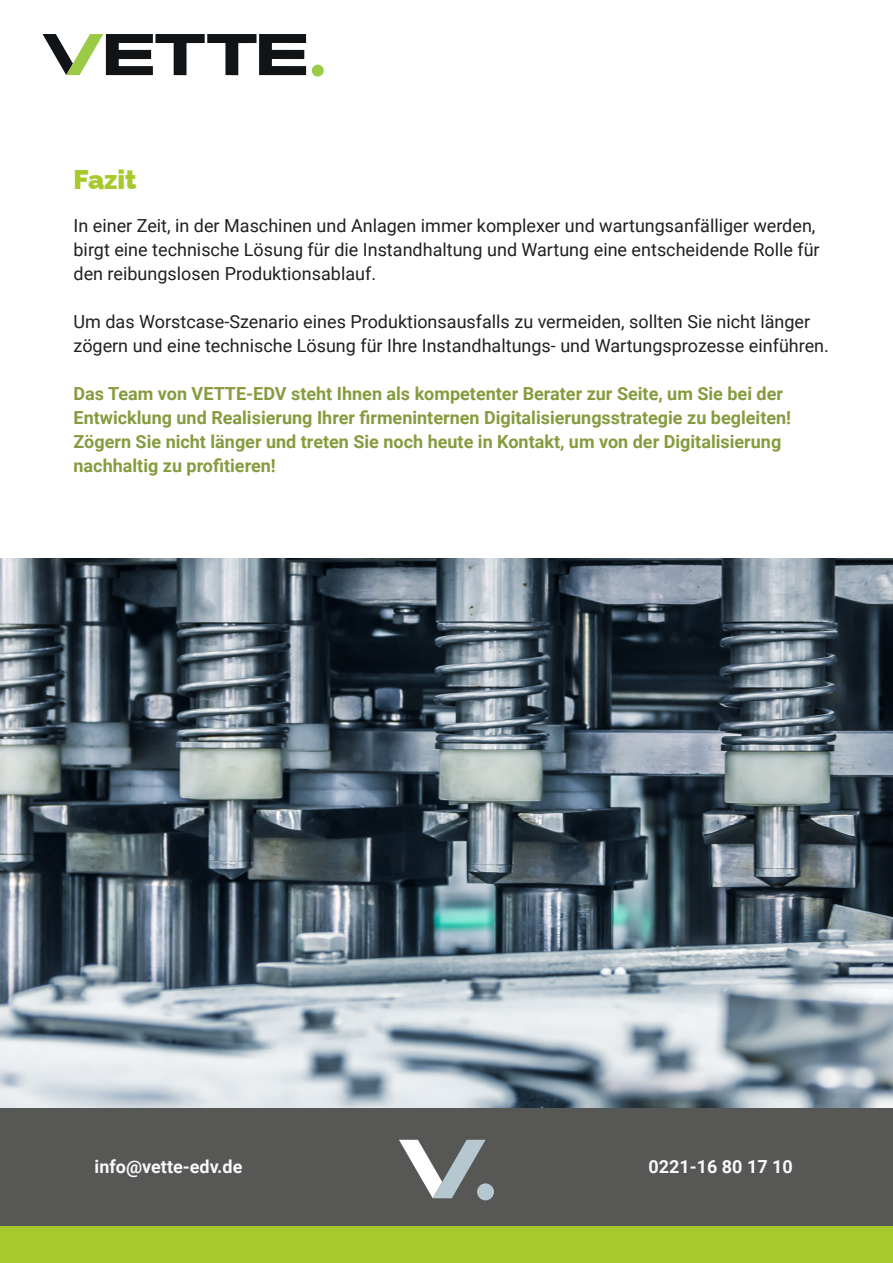
<style>
.page{position:relative;width:893px;height:1263px;background:#fff}
.page>*{position:absolute;margin:0;border:0;box-sizing:border-box;transform-origin:0 0}
.Fließtext{font:900 27px "Raleway";color:#a7c92b}
.Fließtext-2{font:18px/24px "Roboto";color:#231f20}
.Fließtext-3{font:700 18px/24px "Roboto";color:#879b3e}
.Fließtext-4{font:700 18px "Roboto";color:#f9f9f9}
</style>
<div class="page">
<svg style="left:43px;top:34px;width:263px;height:41px"></svg>
<div style="left:312px;top:65px;width:12px;height:12px;background:#9bcb46;border-radius:50%"></div>
<div style="left:0;top:1096px;width:893px;height:167px;background:#575756"></div>
<img style="left:0;top:558px;width:893px;height:550px">
<svg style="left:399px;top:1140px;width:87px;height:58px"></svg>
<div style="left:477px;top:1183px;width:17px;height:17px;background:#b5c7cf;border-radius:50%"></div>
<div style="left:0;top:1227px;width:893px;height:36px;background:#a7c92b"></div>
<p class="Fließtext" style="left:74px;top:158px;width:65px">Fazit</p>
<p class="Fließtext-2" style="left:74px;top:213px;width:748px">In einer Zeit, in der Maschinen und Anlagen immer komplexer und wartungsanfälliger werden, birgt eine technische Lösung für die Instandhaltung und Wartung eine entscheidende Rolle für den reibungslosen Produktionsablauf.</p>
<p class="Fließtext-2" style="left:74px;top:309px;width:757px">Um das Worstcase-Szenario eines Produktionsausfalls zu vermeiden, sollten Sie nicht länger zögern und eine technische Lösung für Ihre Instandhaltungs- und Wartungsprozesse einführen.</p>
<p class="Fließtext-3" style="left:74px;top:381px;width:719px">Das Team von VETTE-EDV steht Ihnen als kompetenter Berater zur Seite, um Sie bei der<br>Entwicklung und Realisierung Ihrer firmeninternen Digitalisierungsstrategie zu begleiten!</p>
<p class="Fließtext-3" style="left:74px;top:429px;width:709px">Zögern Sie nicht länger und treten Sie noch heute in Kontakt, um von der Digitalisierung nachhaltig zu profitieren!</p>
<p class="Fließtext-4" style="left:95px;top:1154px;width:149px">info@vette-edv.de</p>
<p class="Fließtext-4" style="left:648px;top:1154px;width:146px">0221-16 80 17 10</p>
</div>
